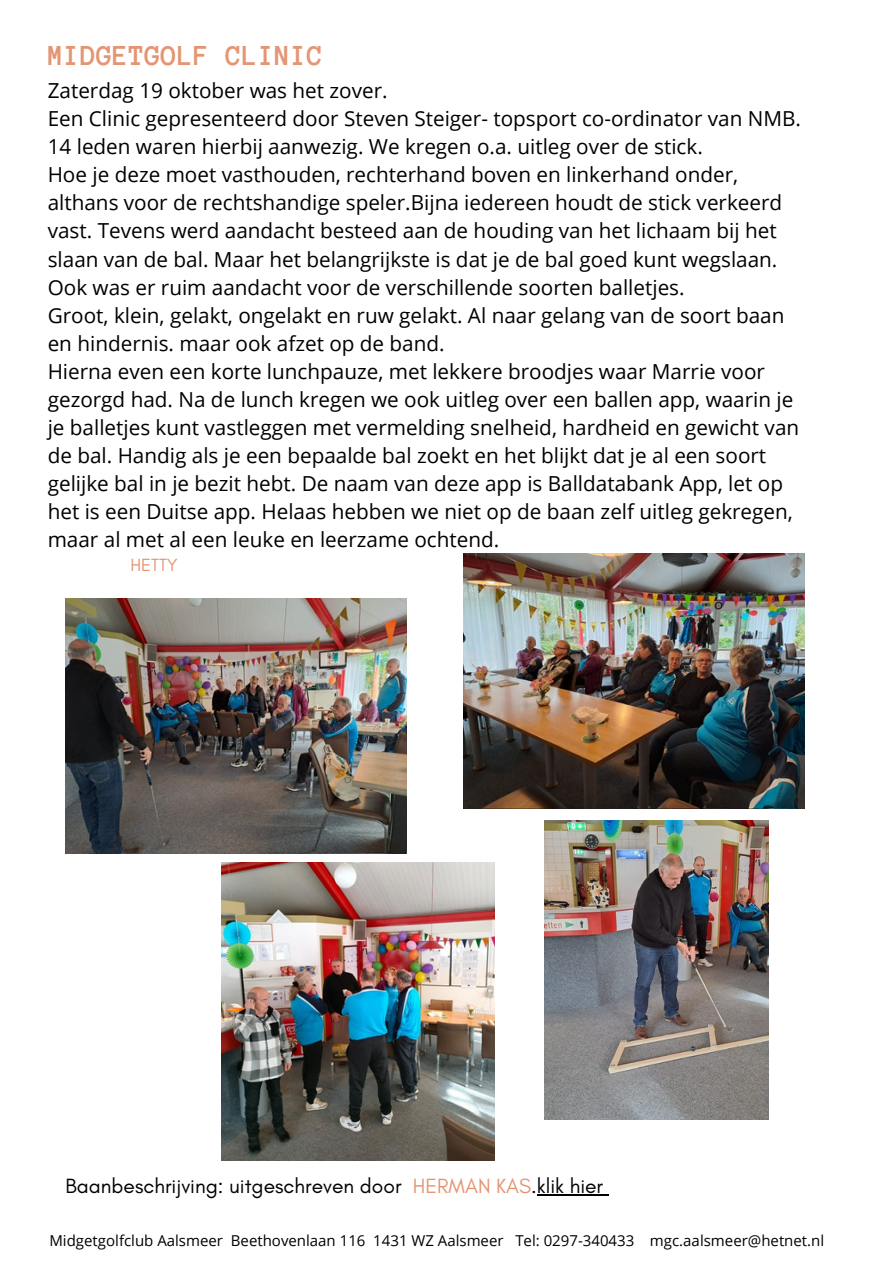
<style>
.page{position:relative;width:894px;height:1264px;background:#fff}
.page>*{position:absolute;margin:0;border:0;box-sizing:border-box;transform-origin:0 0}
.t1{font:700 29.7px "Anonymous Pro";color:#e49573}
.t2{font:21px "Glacial Indifference";color:#000}
.t3{font:20.7px/28px "Open Sans";color:#000}
.t4{font:18px "Glacial Indifference";color:#e49573}
.t5{font:15px "Open Sans";color:#000}
.s1{color:#e49573}
</style>
<div class="page">
<img style="left:66px;top:598px;width:340px;height:255px">
<img style="left:463px;top:553px;width:341px;height:256px">
<img style="left:222px;top:862px;width:272px;height:298px">
<img style="left:544px;top:821px;width:224px;height:298px">
<hr style="left:536px;top:1194px;width:67px;height:1px;background:#000">
<p class="t1" style="left:48px;top:41px;width:277px">MIDGETGOLF CLINIC</p>
<p class="t3" style="left:48px;top:76px;width:754px">Zaterdag 19 oktober was het zover.<br>Een Clinic gepresenteerd door Steven Steiger- topsport co-ordinator van NMB.<br>14 leden waren hierbij aanwezig. We kregen o.a. uitleg over de stick.<br>Hoe je deze moet vasthouden, rechterhand boven en linkerhand onder, althans voor de rechtshandige speler.Bijna iedereen houdt de stick verkeerd vast. Tevens werd aandacht besteed aan de houding van het lichaam bij het slaan van de bal. Maar het belangrijkste is dat je de bal goed kunt wegslaan.<br>Ook was er ruim aandacht voor de verschillende soorten balletjes.<br>Groot, klein, gelakt, ongelakt en ruw gelakt. Al naar gelang van de soort baan en hindernis. maar ook afzet op de band.<br>Hierna even een korte lunchpauze, met lekkere broodjes waar Marrie voor gezorgd had. Na de lunch kregen we ook uitleg over een ballen app, waarin je je balletjes kunt vastleggen met vermelding snelheid, hardheid en gewicht van de bal. Handig als je een bepaalde bal zoekt en het blijkt dat je al een soort gelijke bal in je bezit hebt. De naam van deze app is Balldatabank App, let op het is een Duitse app. Helaas hebben we niet op de baan zelf uitleg gekregen, maar al met al een leuke en leerzame ochtend.</p>
<p class="t4" style="left:130px;top:553px;width:49px">HETTY</p>
<h1 class="t2" style="left:66px;top:1173px;width:539px">Baanbeschrijving: uitgeschreven door <span class="s1">HERMAN KAS</span>.klik hier</h1>
<p class="t5" style="left:49px;top:1230px;width:776px">Midgetgolfclub Aalsmeer Beethovenlaan 116 1431 WZ Aalsmeer Tel: 0297-340433 mgc.aalsmeer@hetnet.nl</p>
</div>
